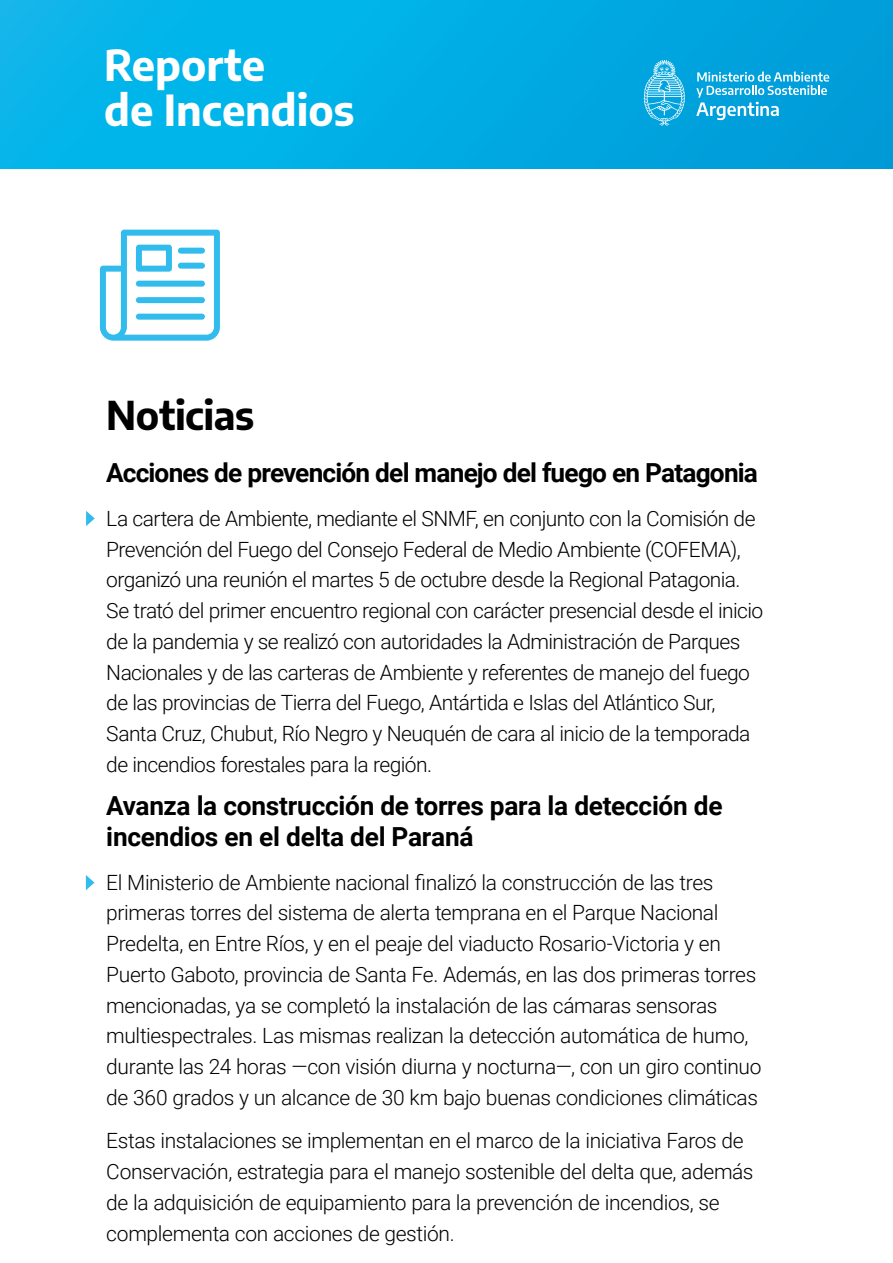
<style>
.page{position:relative;width:893px;height:1263px;background:#fff}
.page>*{position:absolute;margin:0;border:0;box-sizing:border-box;transform-origin:0 0}
.t1{font:700 42px/44.4px "Encode Sans";color:#fff}
.t2{font:700 39px "Encode Sans";letter-spacing:-.01em;color:#000}
.t3{font:700 26.25px/30.8px "Roboto";letter-spacing:-.015em;color:#000}
.t4{font:300 21px/30.8px "Roboto";letter-spacing:-.025em;color:#000}
</style>
<div class="page">
<div style="left:0;top:0;width:893px;height:169px;background:linear-gradient(to right,#04bbee,#009dd9)"></div>
<svg style="left:696px;top:72px;width:133px;height:48px;background:#38b4e2"></svg>
<svg style="left:644px;top:60px;width:41px;height:66px;background:#40bae5"></svg>
<svg style="left:100px;top:230px;width:120px;height:111px"></svg>
<svg style="left:86px;top:875px;width:8px;height:15px"></svg>
<svg style="left:86px;top:511px;width:9px;height:15px"></svg>
<h1 class="t1" style="left:104px;top:41px;width:252px">Reporte<br>de Incendios</h1>
<h2 class="t2" style="left:106px;top:387px;width:149px">Noticias</h2>
<p class="t3" style="left:106px;top:457px;width:653px">Acciones de prevención del manejo del fuego en Patagonia</p>
<p class="t4" style="left:106px;top:502px;width:658px">La cartera de Ambiente, mediante el SNMF, en conjunto con la Comisión de Prevención del Fuego del Consejo Federal de Medio Ambiente (COFEMA), organizó una reunión el martes 5 de octubre desde la Regional Patagonia.<br>Se trató del primer encuentro regional con carácter presencial desde el inicio de la pandemia y se realizó con autoridades la Administración de Parques Nacionales y de las carteras de Ambiente y referentes de manejo del fuego de las provincias de Tierra del Fuego, Antártida e Islas del Atlántico Sur, Santa Cruz, Chubut, Río Negro y Neuquén de cara al inicio de la temporada de incendios forestales para la región.</p>
<p class="t3" style="left:106px;top:790px;width:618px">Avanza la construcción de torres para la detección de incendios en el delta del Paraná</p>
<p class="t4" style="left:106px;top:866px;width:657px">El Ministerio de Ambiente nacional finalizó la construcción de las tres primeras torres del sistema de alerta temprana en el Parque Nacional Predelta, en Entre Ríos, y en el peaje del viaducto Rosario-Victoria y en Puerto Gaboto, provincia de Santa Fe. Además, en las dos primeras torres mencionadas, ya se completó la instalación de las cámaras sensoras multiespectrales. Las mismas realizan la detección automática de humo, durante las 24 horas —con visión diurna y nocturna—, con un giro continuo de 360 grados y un alcance de 30 km bajo buenas condiciones climáticas</p>
<p class="t4" style="left:106px;top:1125px;width:649px">Estas instalaciones se implementan en el marco de la iniciativa Faros de Conservación, estrategia para el manejo sostenible del delta que, además de la adquisición de equipamiento para la prevención de incendios, se complementa con acciones de gestión.</p>
</div>
